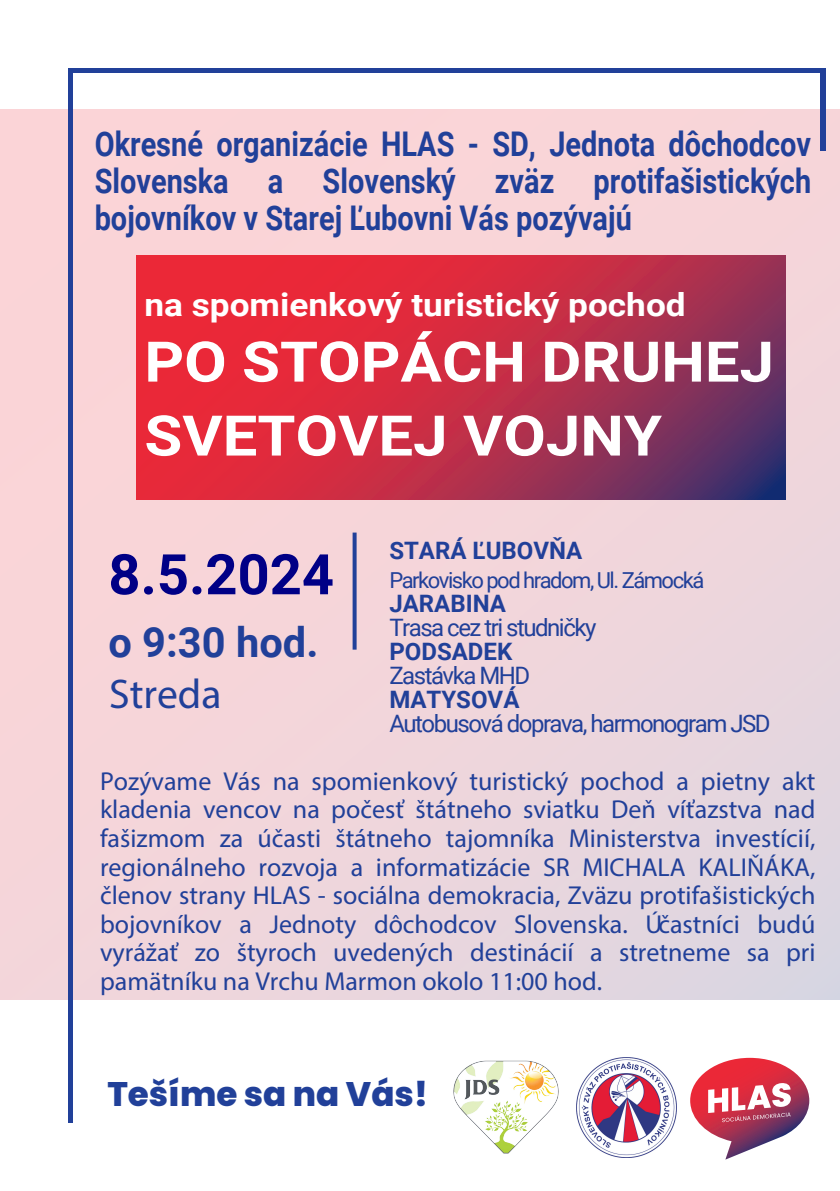
<style>
.page{position:relative;width:840px;height:1191px;background:#fff}
.page>*{position:absolute;margin:0;border:0;box-sizing:border-box;transform-origin:0 0}
.t1{font:700 56px/74px "Roboto";color:#fff;scale:1.1 1}
.t2{font:700 56px "Roboto";color:#000086}
.t3{font:700 41.6px/51.4px "Roboto";color:#214099}
.t4{font:700 34px/37.4px "Roboto";color:#214099;text-align:justify;scale:.85 1}
.t5{font:800 34px "Poppins";color:#214099}
.t6{font:700 32px "Roboto";color:#fff;scale:1.1 1}
.t7{font:26px/28.6px "Myriad Pro";color:#214099;text-align:justify}
.t8{font:24px "Roboto";letter-spacing:-.06em;color:#214099}
.t9{font:700 24px "Roboto";color:#214099}
.t10{font:22px "Roboto";letter-spacing:-.07em;color:#214099}
.s1{font-style:inherit}
.s2{font-family:"Myriad Pro";font-weight:400}
</style>
<div class="page">
<div style="left:0;top:110px;width:839px;height:889px;background:linear-gradient(to right,#f8d3d7,#ead6de)"></div>
<hr style="left:72px;top:68px;width:748px;height:4px;background:#214099">
<hr style="left:68px;top:68px;width:4px;height:1055px;background:#214099">
<div style="left:819px;top:68px;width:5px;height:83px;background:#214099"></div>
<svg style="left:352px;top:532px;width:4px;height:117px"></svg>
<svg style="left:690px;top:1057px;width:118px;height:102px"></svg>
<svg style="left:136px;top:255px;width:649px;height:244px;background:#be2c47"></svg>
<img style="left:576px;top:1057px;width:100px;height:100px">
<img style="left:453px;top:1060px;width:106px;height:94px">
<p class="t4" style="left:95px;top:123px;width:844px">Okresné organizácie HLAS - SD, Jednota dôchodcov Slovenska a Slovenský zväz protifašistických bojovníkov v Starej Ľubovni Vás pozývajú</p>
<p class="t6" style="left:144px;top:282px;width:493px">na spomienkový turistický pochod</p>
<h1 class="t1" style="left:144px;top:322px;width:573px">PO STOPÁCH <span class="s1">DRUHEJ<br></span>SVETOVEJ VOJNY</h1>
<h1 class="t2" style="left:108px;top:535px;width:227px">8.5.2024</h1>
<p class="t3" style="left:108px;top:615px;width:211px">o 9:30 hod.<br><span class="s2">Streda</span></p>
<p class="t9" style="left:389px;top:533px;width:194px">STARÁ ĽUBOVŇA</p>
<p class="t10" style="left:389px;top:564px;width:316px">Parkovisko pod hradom, Ul. Zámocká</p>
<p class="t9" style="left:389px;top:586px;width:118px">JARABINA</p>
<p class="t8" style="left:389px;top:610px;width:208px">Trasa cez tri studničky</p>
<p class="t9" style="left:389px;top:634px;width:124px">PODSADEK</p>
<p class="t8" style="left:389px;top:658px;width:142px">Zastávka MHD</p>
<p class="t9" style="left:389px;top:682px;width:132px">MATYSOVÁ</p>
<p class="t8" style="left:389px;top:706px;width:382px">Autobusová doprava, harmonogram JSD</p>
<p class="t7" style="left:100px;top:766px;width:716px">Pozývame Vás na spomienkový turistický pochod a pietny akt kladenia vencov na počesť štátneho sviatku Deň víťazstva nad fašizmom za účasti štátneho tajomníka Ministerstva investícií, regionálneho rozvoja a informatizácie SR MICHALA KALIŇÁKA, členov strany HLAS - sociálna demokracia, Zväzu protifašistických bojovníkov a Jednoty dôchodcov Slovenska. Účastníci budú vyrážať zo štyroch uvedených destinácií a stretneme sa pri pamätníku na Vrchu Marmon okolo 11:00 hod.</p>
<p class="t5" style="left:107px;top:1074px;width:322px">Tešíme sa na Vás!</p>
</div>
